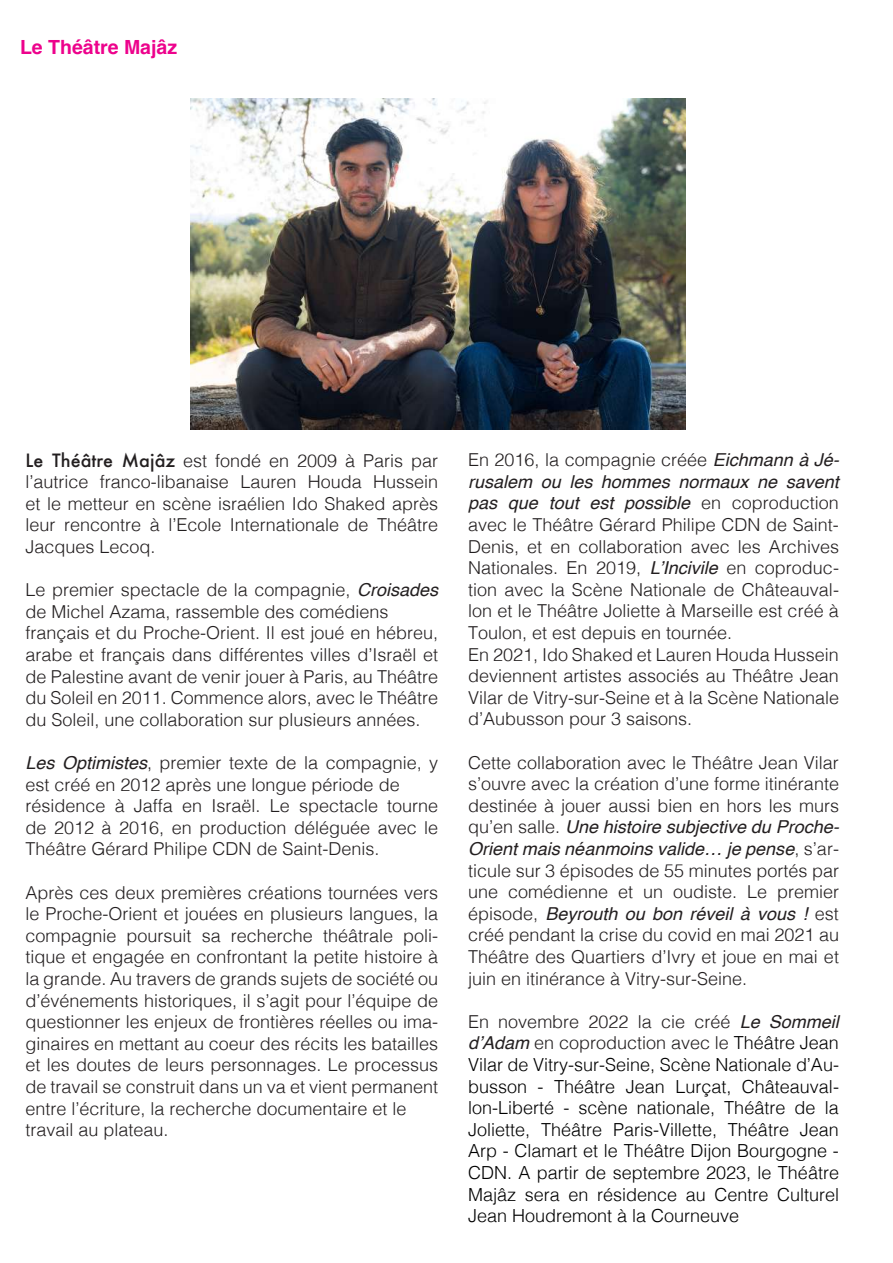
<style>
.page{position:relative;width:893px;height:1263px;background:#fff}
.page>*{position:absolute;margin:0;border:0;box-sizing:border-box;transform-origin:0 0}
.t1{font:700 19.5px "Helvetica";color:#ed028c}
.t2{font:300 18px/21.6px "Helvetica";color:#000;text-align:justify}
.t3{font:300 17.85px/21.6px "Helvetica";color:#231f20}
.s1{font-family:"Futura";font-weight:500}
.s2{font-weight:400;font-style:italic}
.s3{font-size:18px;color:#000}
</style>
<div class="page">
<img style="left:191px;top:98px;width:495px;height:331px">
<p class="t1" style="left:20px;top:35px;width:159px">Le Théâtre Majâz</p>
<p class="t3" style="left:25px;top:448px;width:414px;text-align:justify"><span class="s1">Le Théâtre Majâz</span> est fondé en 2009 à Paris par l’autrice franco-libanaise Lauren Houda Hussein et le metteur en scène israélien Ido Shaked après leur rencontre à l’Ecole Internationale de Théâtre Jacques Lecoq.</p>
<p class="t3" style="left:25px;top:578px;width:414px">Le premier spectacle de la compagnie, <span class="s2">Croisades </span>de Michel Azama, rassemble des comédiens français et du Proche-Orient. Il est joué en hébreu, arabe et français dans différentes villes d’Israël et de Palestine avant de venir jouer à Paris, au Théâtre du Soleil en 2011. Commence alors, avec le Théâtre du Soleil, une collaboration sur plusieurs années.</p>
<p class="t3" style="left:25px;top:751px;width:414px"><span class="s2">Les Optimistes</span>, premier texte de la compagnie, y est créé en 2012 après une longue période de résidence à Jaffa en Israël. Le spectacle tourne de 2012 à 2016, en production déléguée avec le Théâtre Gérard Philipe CDN de Saint-Denis.</p>
<p class="t3" style="left:25px;top:880px;width:414px">Après ces deux premières créations tournées vers le Proche-Orient et jouées en plusieurs langues, la compagnie poursuit sa recherche théâtrale poli&shy;tique et engagée en confrontant la petite histoire à la grande. Au travers de grands sujets de société ou d’événements historiques, il s’agit pour l’équipe de questionner les enjeux de frontières réelles ou ima&shy;ginaires en mettant au coeur des récits les batailles et les doutes de leurs personnages. Le processus de travail se construit dans un va et vient permanent entre l’écriture, la recherche documentaire et le travail au plateau.</p>
<p class="t3" style="left:468px;top:448px;width:373px">En 2016, la compagnie créée <span class="s2">Eichmann à Jé&shy;rusalem ou les hommes normaux ne savent pas que tout est possible</span> en coproduction avec le Théâtre Gérard Philipe CDN de Saint-Denis, et en collaboration avec les Archives Nationales. En 2019, <span class="s2">L’Incivile</span> en coproduc&shy;tion avec la Scène Nationale de Châteauval&shy;lon et le Théâtre Joliette à Marseille est créé à Toulon, et est depuis en tournée.<br>En 2021, Ido Shaked et Lauren Houda Hussein deviennent artistes associés au Théâtre Jean Vilar de Vitry-sur-Seine et à la Scène Nationale d’Aubusson pour 3 saisons.</p>
<p class="t3" style="left:468px;top:750px;width:373px;text-align:justify">Cette collaboration avec le Théâtre Jean Vilar s’ouvre avec la création d’une forme itinérante destinée à jouer aussi bien en hors les murs qu’en salle. <span class="s2">Une histoire subjective du Proche-Orient mais néanmoins valide… je pense</span>, s’ar&shy;ticule sur 3 épisodes de 55 minutes portés par une comédienne et un oudiste. Le premier épisode, <span class="s2">Beyrouth ou bon réveil à vous !</span> est créé pendant la crise du covid en mai 2021 au Théâtre des Quartiers d’Ivry et joue en mai et juin en itinérance à Vitry-sur-Seine.</p>
<p class="t3" style="left:468px;top:1009px;width:372px">En novembre 2022 la cie créé <span class="s2">Le Sommeil d’Adam</span> en coproduction avec le <span class="s3">Théâtre Jean</span></p>
<p class="t2" style="left:468px;top:1052px;width:372px">Vilar de Vitry-sur-Seine, Scène Nationale d’Au&shy;busson - Théâtre Jean Lurçat, Châteauval&shy;lon-Liberté - scène nationale, Théâtre de la Joliette, Théâtre Paris-Villette, Théâtre Jean Arp - Clamart et le Théâtre Dijon Bourgogne - CDN. A partir de septembre 2023, le Théâtre Majâz sera en résidence au Centre Culturel Jean Houdremont à la Courneuve</p>
</div>
